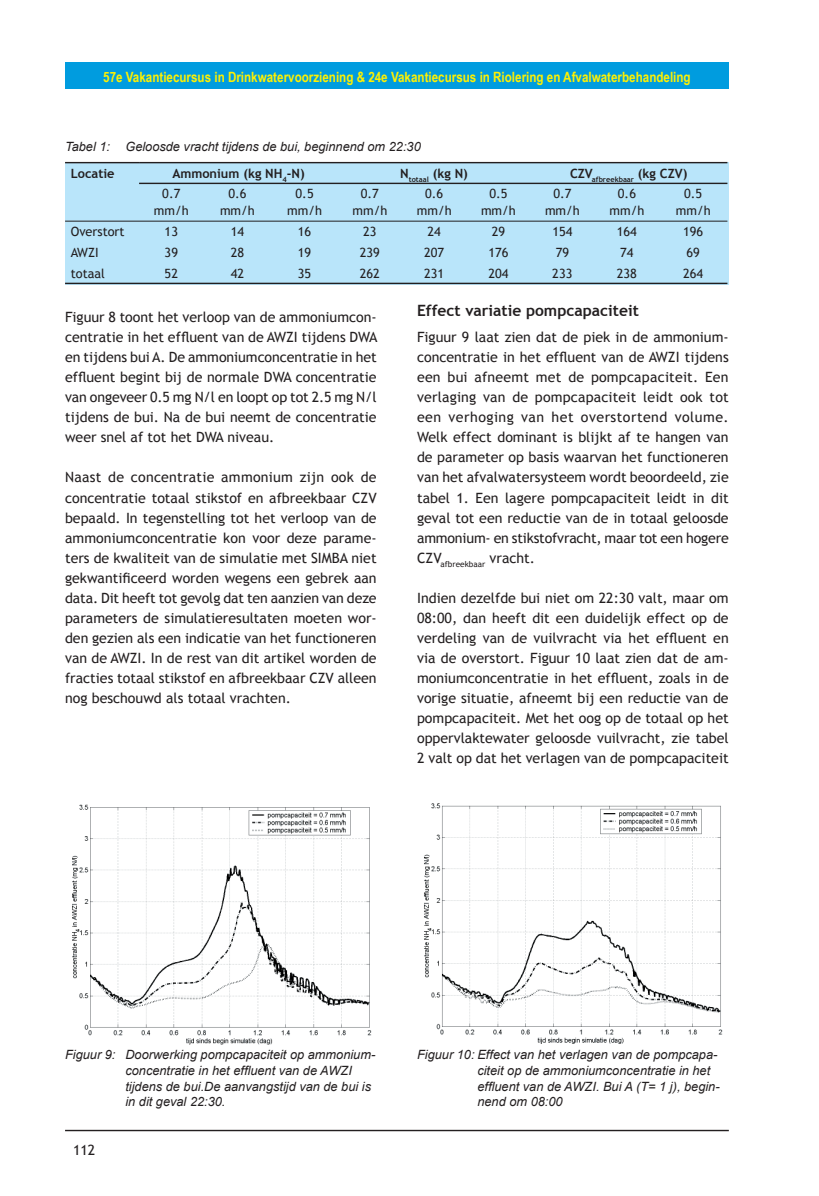
<style>
.page{position:relative;width:819px;height:1196px;background:#fff}
.page>*{position:absolute;margin:0;border:0;box-sizing:border-box;transform-origin:0 0}
.t1{font:700 15.58px "Trebuchet MS";color:#231f20}
.t2{font:14.17px/20.1px "Trebuchet MS";color:#231f20;text-align:justify}
.t3{font:700 14.17px "Arial Narrow";color:#fff101}
.t4{font:italic 12.78px/15.6px "Arial";color:#231f20}
.t5{font:12.78px/17px "Trebuchet MS";color:#231f20;text-align:center}
.t6{font:700 12.78px "Trebuchet MS";color:#231f20}
.t7{font:8.22px "Trebuchet MS";color:#231f20}
.t8{font:700 7.35px "Trebuchet MS";color:#231f20}
</style>
<div class="page">
<hr style="left:65px;top:1130px;width:663px;height:1px;background:#231f20">
<div style="left:65px;top:62px;width:663px;height:27px;background:#009cdf"></div>
<img style="left:424px;top:803px;width:299px;height:241px">
<div style="left:65px;top:162px;width:663px;height:122px;background:#b9e5fa"></div>
<hr style="left:65px;top:162px;width:74px;height:1px;background:#231f20">
<hr style="left:65px;top:221px;width:662px;height:1px;background:#231f20">
<hr style="left:65px;top:283px;width:662px;height:1px;background:#231f20">
<hr style="left:139px;top:162px;width:588px;height:1px;background:#231f20">
<hr style="left:139px;top:183px;width:588px;height:1px;background:#231f20">
<img style="left:72px;top:804px;width:300px;height:241px">
<p class="t3" style="left:103px;top:69px;width:588px">57e Vakantiecursus in Drinkwatervoorziening &amp; 24e Vakantiecursus in Riolering en Afvalwaterbehandeling</p>
<p class="t4" style="left:65px;top:139px;width:357px">Tabel 1: Geloosde vracht tijdens de bui, beginnend om 22:30</p>
<p class="t6" style="left:71px;top:166px;width:45px">Locatie</p>
<p class="t6" style="left:172px;top:166px;width:134px">Ammonium (kg NH<sub>4</sub>-N)</p>
<p class="t6" style="left:400px;top:166px;width:69px">N<sub>totaal</sub> (kg N)</p>
<p class="t8" style="left:569px;top:175px;width:119px"><sup>CZV</sup>afbreekbaar <sup>(kg</sup> <sup>CZV)</sup></p>
<p class="t5" style="left:154px;top:185px;width:36px">0.7 mm/h</p>
<p class="t5" style="left:220px;top:185px;width:36px">0.6 mm/h</p>
<p class="t5" style="left:287px;top:185px;width:36px">0.5 mm/h</p>
<p class="t5" style="left:352px;top:185px;width:36px">0.7 mm/h</p>
<p class="t5" style="left:416px;top:185px;width:36px">0.6 mm/h</p>
<p class="t5" style="left:480px;top:185px;width:36px">0.5 mm/h</p>
<p class="t5" style="left:544px;top:185px;width:36px">0.7 mm/h</p>
<p class="t5" style="left:609px;top:185px;width:36px">0.6 mm/h</p>
<p class="t5" style="left:675px;top:185px;width:36px">0.5 mm/h</p>
<p class="t5" style="left:71px;top:223px;width:55px">Overstort</p>
<p class="t5" style="left:164px;top:223px;width:15px">13</p>
<p class="t5" style="left:230px;top:223px;width:15px">14</p>
<p class="t5" style="left:298px;top:223px;width:15px">16</p>
<p class="t5" style="left:363px;top:223px;width:15px">23</p>
<p class="t5" style="left:427px;top:223px;width:15px">24</p>
<p class="t5" style="left:491px;top:223px;width:15px">29</p>
<p class="t5" style="left:552px;top:223px;width:22px">154</p>
<p class="t5" style="left:616px;top:223px;width:22px">164</p>
<p class="t5" style="left:682px;top:223px;width:22px">196</p>
<p class="t5" style="left:71px;top:244px;width:29px">AWZI</p>
<p class="t5" style="left:164px;top:244px;width:15px">39</p>
<p class="t5" style="left:230px;top:244px;width:15px">28</p>
<p class="t5" style="left:298px;top:244px;width:15px">19</p>
<p class="t5" style="left:359px;top:244px;width:22px">239</p>
<p class="t5" style="left:424px;top:244px;width:22px">207</p>
<p class="t5" style="left:488px;top:244px;width:22px">176</p>
<p class="t5" style="left:555px;top:244px;width:15px">79</p>
<p class="t5" style="left:619px;top:244px;width:15px">74</p>
<p class="t5" style="left:686px;top:244px;width:15px">69</p>
<p class="t5" style="left:71px;top:265px;width:36px">totaal</p>
<p class="t5" style="left:164px;top:265px;width:15px">52</p>
<p class="t5" style="left:230px;top:265px;width:15px">42</p>
<p class="t5" style="left:298px;top:265px;width:15px">35</p>
<p class="t5" style="left:359px;top:265px;width:22px">262</p>
<p class="t5" style="left:424px;top:265px;width:22px">231</p>
<p class="t5" style="left:488px;top:265px;width:22px">204</p>
<p class="t5" style="left:552px;top:265px;width:22px">233</p>
<p class="t5" style="left:616px;top:265px;width:22px">238</p>
<p class="t5" style="left:682px;top:265px;width:22px">264</p>
<p class="t2" style="left:65px;top:307px;width:314px">Figuur 8 toont het verloop van de ammoniumcon&shy;centratie in het effluent van de AWZI tijdens DWA en tijdens bui A. De ammoniumconcentratie in het effluent begint bij de normale DWA concentratie van ongeveer 0.5 mg N/l en loopt op tot 2.5 mg N/l tijdens de bui. Na de bui neemt de concentratie weer snel af tot het DWA niveau.</p>
<p class="t2" style="left:65px;top:467px;width:313px">Naast de concentratie ammonium zijn ook de concentratie totaal stikstof en afbreekbaar CZV bepaald. In tegenstelling tot het verloop van de ammoniumconcentratie kon voor deze parame&shy;ters de kwaliteit van de simulatie met SIMBA niet gekwantificeerd worden wegens een gebrek aan data. Dit heeft tot gevolg dat ten aanzien van deze parameters de simulatieresultaten moeten wor&shy;den gezien als een indicatie van het functioneren van de AWZI. In de rest van dit artikel worden de fracties totaal stikstof en afbreekbaar CZV alleen nog beschouwd als totaal vrachten.</p>
<p class="t1" style="left:417px;top:301px;width:223px">Effect variatie pompcapaciteit</p>
<p class="t2" style="left:417px;top:327px;width:313px">Figuur 9 laat zien dat de piek in de ammonium&shy;concentratie in het effluent van de AWZI tijdens een bui afneemt met de pompcapaciteit. Een verlaging van de pompcapaciteit leidt ook tot een verhoging van het overstortend volume.<br>Welk effect dominant is blijkt af te hangen van de parameter op basis waarvan het functioneren van het afvalwatersysteem wordt beoordeeld, zie tabel 1. Een lagere pompcapaciteit leidt in dit geval tot een reductie van de in totaal geloosde ammonium- en stikstofvracht, maar tot een hogere</p>
<p class="t7" style="left:417px;top:560px;width:119px"><sup>CZV</sup>afbreekbaar <sup>vracht.</sup></p>
<p class="t2" style="left:417px;top:588px;width:313px">Indien dezelfde bui niet om 22:30 valt, maar om 08:00, dan heeft dit een duidelijk effect op de verdeling van de vuilvracht via het effluent en via de overstort. Figuur 10 laat zien dat de am&shy;moniumconcentratie in het effluent, zoals in de vorige situatie, afneemt bij een reductie van de pompcapaciteit. Met het oog op de totaal op het oppervlaktewater geloosde vuilvracht, zie tabel 2 valt op dat het verlagen van de pompcapaciteit</p>
<p class="t4" style="left:125px;top:1047px;width:251px;text-indent:-60px">Figuur 9: Doorwerking pompcapaciteit op ammonium&shy;concentratie in het effluent van de AWZI tijdens de bui.De aanvangstijd van de bui is in dit geval 22:30.</p>
<p class="t2" style="left:73px;top:1140px;width:24px">112</p>
<p class="t4" style="left:477px;top:1047px;width:243px;text-indent:-60px">Figuur 10: Effect van het verlagen van de pompcapa&shy;citeit op de ammoniumconcentratie in het effluent van de AWZI. Bui A (T= 1 j), begin&shy;nend om 08:00</p>
</div>
